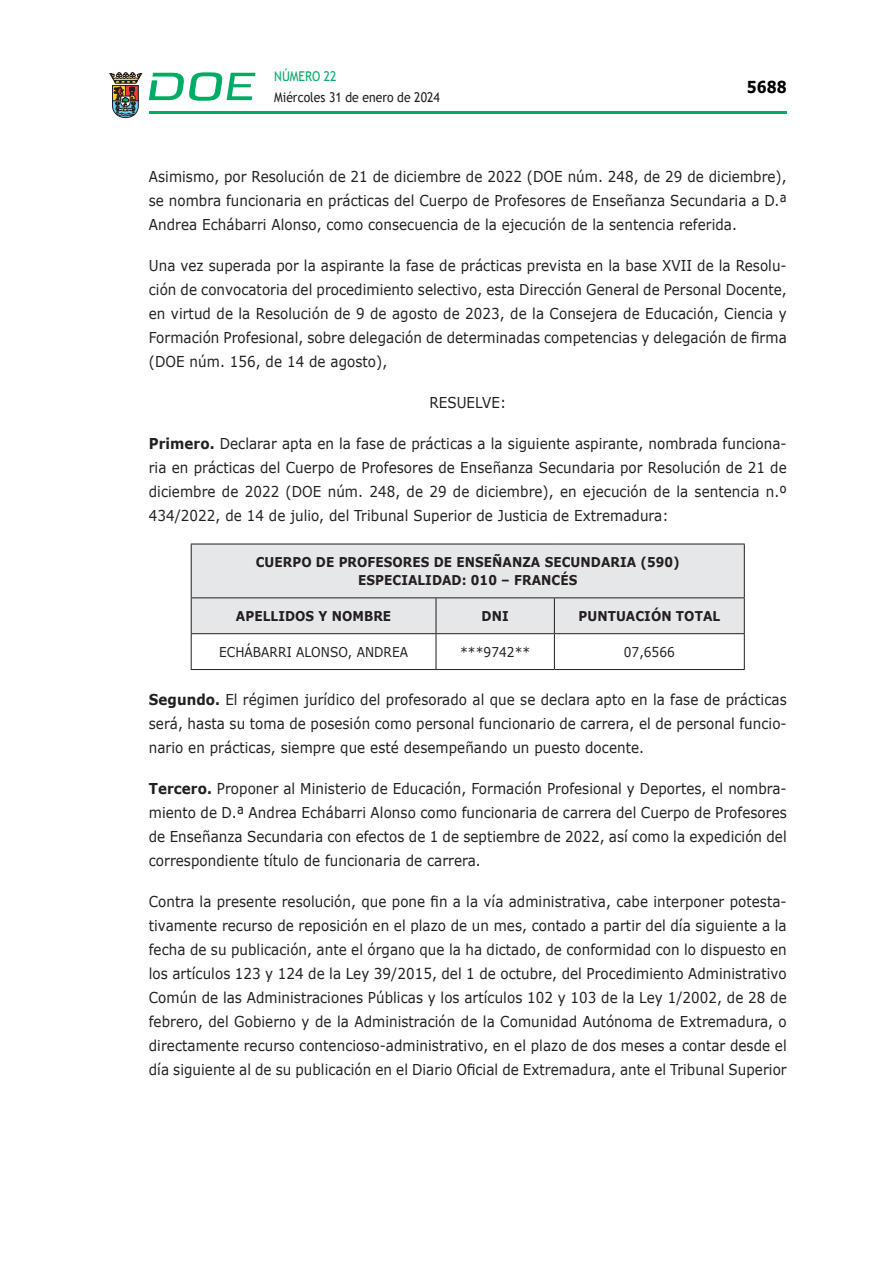
<style>
.page{position:relative;width:893px;height:1263px;background:#fff}
.page>*{position:absolute;margin:0;border:0;box-sizing:border-box;transform-origin:0 0}
.t1{font:700 16.5px "Verdana";color:#000;scale:.85 1}
.CUERPO_DE_TEXTO{font:15px/24px "Verdana";letter-spacing:.005em;color:#231f20;text-align:justify;scale:.9 1}
.TABLATITULO{font:700 13.5px "Verdana";letter-spacing:.005em;color:#231f20;scale:.9 1}
.CUERPO_DE_TEXTO-2{font:13.5px "Verdana";letter-spacing:.005em;color:#231f20;scale:.9 1}
.CUERPO_DE_TEXTO-3{font:700 13.5px "Verdana";letter-spacing:.005em;color:#231f20;scale:.9 1}
.t2{font:13.5px "Trebuchet MS";color:#231f20;scale:.9 1}
.t3{font:13.5px "Trebuchet MS";color:#00ab67;scale:.9 1}
.s1{font-weight:700}
</style>
<div class="page">
<hr style="left:149px;top:111px;width:638px;height:3px;background:#00ab66">
<svg style="left:109px;top:72px;width:33px;height:46px"></svg>
<svg style="left:149px;top:72px;width:106px;height:29px"></svg>
<div style="left:192px;top:545px;width:552px;height:88px;background:#e6e7e9"></div>
<hr style="left:191px;top:544px;width:245px;height:1px;background:#231f20">
<hr style="left:436px;top:544px;width:118px;height:1px;background:#231f20">
<hr style="left:554px;top:544px;width:191px;height:1px;background:#231f20">
<hr style="left:191px;top:597px;width:245px;height:1px;background:#231f20">
<hr style="left:436px;top:597px;width:118px;height:1px;background:#231f20">
<hr style="left:554px;top:597px;width:191px;height:1px;background:#231f20">
<hr style="left:191px;top:633px;width:245px;height:1px;background:#231f20">
<hr style="left:436px;top:633px;width:118px;height:1px;background:#231f20">
<hr style="left:554px;top:633px;width:191px;height:1px;background:#231f20">
<hr style="left:191px;top:669px;width:245px;height:1px;background:#231f20">
<hr style="left:436px;top:669px;width:118px;height:1px;background:#231f20">
<hr style="left:554px;top:669px;width:191px;height:1px;background:#231f20">
<hr style="left:191px;top:544px;width:1px;height:53px;background:#231f20">
<hr style="left:191px;top:598px;width:1px;height:35px;background:#231f20">
<hr style="left:191px;top:634px;width:1px;height:35px;background:#231f20">
<hr style="left:744px;top:544px;width:1px;height:53px;background:#231f20">
<hr style="left:436px;top:598px;width:1px;height:35px;background:#231f20">
<hr style="left:554px;top:598px;width:1px;height:35px;background:#231f20">
<hr style="left:744px;top:598px;width:1px;height:35px;background:#231f20">
<hr style="left:436px;top:634px;width:1px;height:35px;background:#231f20">
<hr style="left:554px;top:634px;width:1px;height:35px;background:#231f20">
<hr style="left:744px;top:634px;width:1px;height:35px;background:#231f20">
<p class="t3" style="left:274px;top:67px;width:71px">NÚMERO 22</p>
<p class="t2" style="left:274px;top:88px;width:185px">Miércoles 31 de enero de 2024</p>
<p class="t1" style="left:747px;top:75px;width:48px">5688</p>
<p class="CUERPO_DE_TEXTO" style="left:149px;top:164px;width:710px">Asimismo, por Resolución de 21 de diciembre de 2022 (DOE núm. 248, de 29 de diciembre), se nombra funcionaria en prácticas del Cuerpo de Profesores de Enseñanza Secundaria a D.ª Andrea Echábarri Alonso, como consecuencia de la ejecución de la sentencia referida.</p>
<p class="CUERPO_DE_TEXTO" style="left:149px;top:253px;width:710px">Una vez superada por la aspirante la fase de prácticas prevista en la base XVII de la Resolu&shy;ción de convocatoria del procedimiento selectivo, esta Dirección General de Personal Docente, en virtud de la Resolución de 9 de agosto de 2023, de la Consejera de Educación, Ciencia y Formación Profesional, sobre delegación de determinadas competencias y delegación de firma (DOE núm. 156, de 14 de agosto),</p>
<p class="CUERPO_DE_TEXTO" style="left:429px;top:390px;width:87px">RESUELVE:</p>
<p class="CUERPO_DE_TEXTO" style="left:149px;top:431px;width:710px"><span class="s1">Primero.</span> Declarar apta en la fase de prácticas a la siguiente aspirante, nombrada funciona&shy;ria en prácticas del Cuerpo de Profesores de Enseñanza Secundaria por Resolución de 21 de diciembre de 2022 (DOE núm. 248, de 29 de diciembre), en ejecución de la sentencia n.º 434/2022, de 14 de julio, del Tribunal Superior de Justicia de Extremadura:</p>
<p class="TABLATITULO" style="left:256px;top:553px;width:473px">CUERPO DE PROFESORES DE ENSEÑANZA SECUNDARIA (590)</p>
<p class="TABLATITULO" style="left:358px;top:571px;width:245px">ESPECIALIDAD: 010 – FRANCÉS</p>
<p class="CUERPO_DE_TEXTO-3" style="left:236px;top:606px;width:174px">APELLIDOS Y NOMBRE</p>
<p class="CUERPO_DE_TEXTO-3" style="left:482px;top:606px;width:32px">DNI</p>
<p class="CUERPO_DE_TEXTO-3" style="left:578px;top:606px;width:159px">PUNTUACIÓN TOTAL</p>
<p class="CUERPO_DE_TEXTO-2" style="left:219px;top:643px;width:212px">ECHÁBARRI ALONSO, ANDREA</p>
<p class="CUERPO_DE_TEXTO-2" style="left:460px;top:643px;width:79px">***9742**</p>
<p class="CUERPO_DE_TEXTO-2" style="left:624px;top:643px;width:58px">07,6566</p>
<p class="CUERPO_DE_TEXTO" style="left:149px;top:687px;width:710px"><span class="s1">Segundo.</span> El régimen jurídico del profesorado al que se declara apto en la fase de prácticas será, hasta su toma de posesión como personal funcionario de carrera, el de personal funcio&shy;nario en prácticas, siempre que esté desempeñando un puesto docente.</p>
<p class="CUERPO_DE_TEXTO" style="left:149px;top:776px;width:710px"><span class="s1">Tercero.</span> Proponer al Ministerio de Educación, Formación Profesional y Deportes, el nombra&shy;miento de D.ª Andrea Echábarri Alonso como funcionaria de carrera del Cuerpo de Profesores de Enseñanza Secundaria con efectos de 1 de septiembre de 2022, así como la expedición del correspondiente título de funcionaria de carrera.</p>
<p class="CUERPO_DE_TEXTO" style="left:149px;top:889px;width:710px">Contra la presente resolución, que pone fin a la vía administrativa, cabe interponer potesta&shy;tivamente recurso de reposición en el plazo de un mes, contado a partir del día siguiente a la fecha de su publicación, ante el órgano que la ha dictado, de conformidad con lo dispuesto en los artículos 123 y 124 de la Ley 39/2015, del 1 de octubre, del Procedimiento Administrativo Común de las Administraciones Públicas y los artículos 102 y 103 de la Ley 1/2002, de 28 de febrero, del Gobierno y de la Administración de la Comunidad Autónoma de Extremadura, o directamente recurso contencioso-administrativo, en el plazo de dos meses a contar desde el día siguiente al de su publicación en el Diario Oficial de Extremadura, ante el Tribunal Superior</p>
</div>
